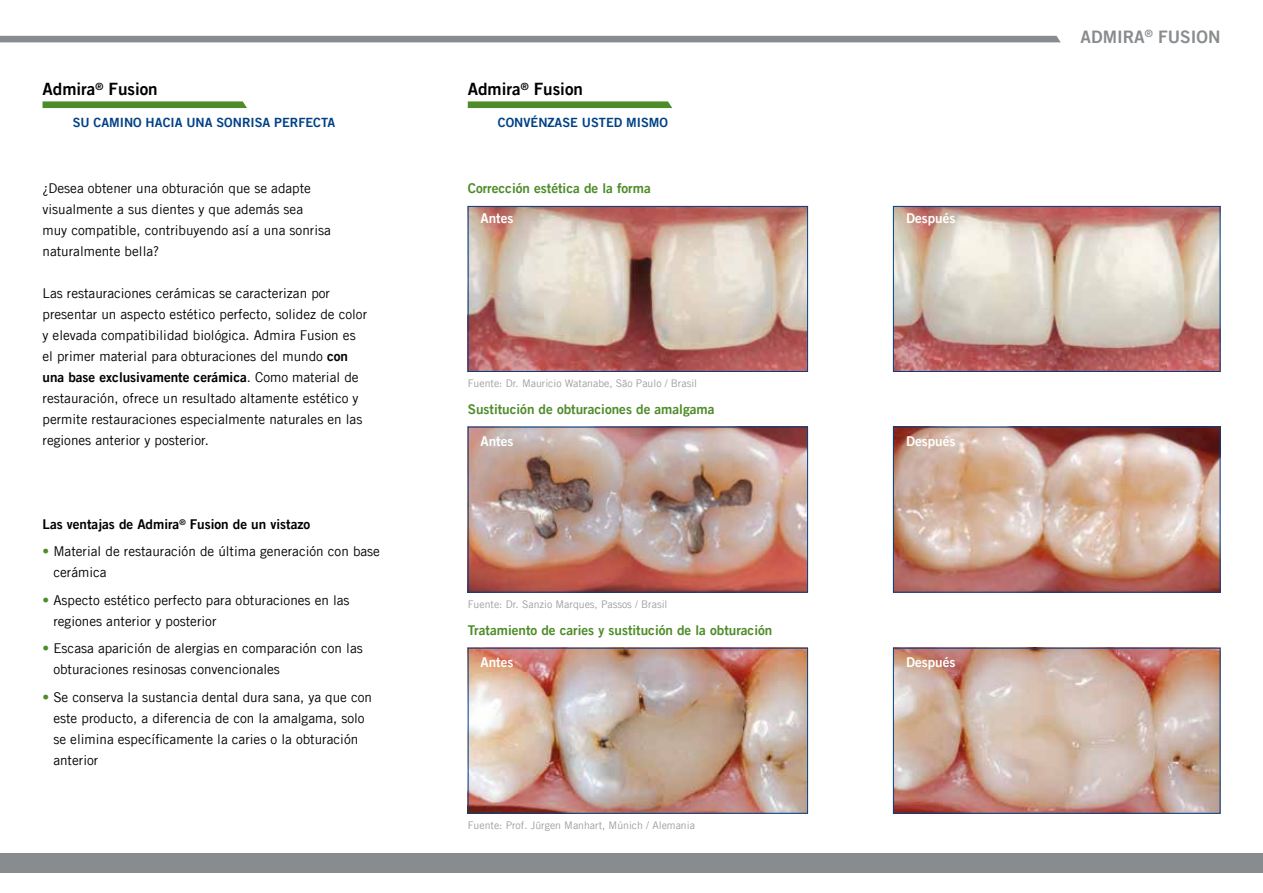
<style>
.page{position:relative;width:1263px;height:893px;background:#fff}
.page>*{position:absolute;margin:0;border:0;box-sizing:border-box;transform-origin:0 0}
.t1{font:17.25px "Trade Gothic LT Com Bd 2";color:#898c8e}
.t2{font:16.95px "Trade Gothic LT Com Bd 2";color:#000}
.t3{font:13.5px/21px "Trade Gothic LT Com";color:#000}
.t4{font:13.5px "Trade Gothic LT Com Bd 2";color:#4e8c2a}
.t5{font:13.5px "Trade Gothic LT Com Bd 2";color:#000}
.t6{font:13.5px "Trade Gothic LT Com Bd 2";color:#fff}
.t7{font:12.75px "Trade Gothic LT Com Bd 2";color:#004185}
.t8{font:10.5px "Trade Gothic LT Com";color:#9c9e9f}
.s1{font-family:"Trade Gothic LT Com Bd 2"}
.s2{font-family:"Trade Gothic LT Com"}
.s3{color:#4e8c2a}
</style>
<div class="page">
<div style="left:0;top:853px;width:1263px;height:20px;background:#898c8e"></div>
<div style="left:0;top:36px;width:1061px;height:6px;background:#898c8e"></div>
<img style="left:895px;top:208px;width:323px;height:162px">
<div style="left:893px;top:206px;width:327px;height:166px;border:1px solid #004185"></div>
<img style="left:470px;top:208px;width:336px;height:162px">
<div style="left:468px;top:206px;width:340px;height:166px;border:1px solid #004185"></div>
<img style="left:895px;top:650px;width:323px;height:162px">
<div style="left:893px;top:648px;width:327px;height:166px;border:1px solid #004185"></div>
<img style="left:470px;top:650px;width:336px;height:162px">
<div style="left:468px;top:648px;width:340px;height:166px;border:1px solid #004185"></div>
<img style="left:895px;top:429px;width:323px;height:162px">
<div style="left:893px;top:427px;width:327px;height:166px;border:1px solid #004185"></div>
<img style="left:470px;top:429px;width:336px;height:162px">
<div style="left:468px;top:427px;width:340px;height:166px;border:1px solid #004185"></div>
<svg style="left:43px;top:101px;width:204px;height:7px"></svg>
<svg style="left:468px;top:101px;width:204px;height:7px"></svg>
<p class="t2" style="left:43px;top:79px;width:117px">Admira<sup>®</sup> Fusion</p>
<p class="t7" style="left:73px;top:115px;width:264px">SU CAMINO HACIA UNA SONRISA PERFECTA</p>
<p class="t3" style="left:43px;top:177px;width:290px">¿Desea obtener una obturación que se adapte visualmente a sus dientes y que además sea muy compatible, contribuyendo así a una sonrisa naturalmente bella?</p>
<p class="t3" style="left:43px;top:283px;width:326px">Las restauraciones cerámicas se caracterizan por presentar un aspecto estético perfecto, solidez de color y elevada compatibilidad biológica. Admira Fusion es el primer material para obturaciones del mundo <span class="s1">con</span></p>
<p class="t5" style="left:43px;top:369px;width:318px">una base exclusivamente cerámica<span class="s2">. Como material de</span></p>
<p class="t3" style="left:43px;top:388px;width:321px">restauración, ofrece un resultado altamente estético y permite restauraciones especialmente naturales en las regiones anterior y posterior.</p>
<p class="t5" style="left:43px;top:516px;width:269px">Las ventajas de Admira<sup>®</sup> Fusion de un vistazo</p>
<p class="t3" style="left:53px;top:541px;width:328px;text-indent:-11px"><span class="s3">•</span> Material de restauración de última generación con base cerámica</p>
<p class="t3" style="left:53px;top:589px;width:298px;text-indent:-11px"><span class="s3">•</span> Aspecto estético perfecto para obturaciones en las regiones anterior y posterior</p>
<p class="t3" style="left:53px;top:638px;width:311px;text-indent:-11px"><span class="s3">•</span> Escasa aparición de alergias en comparación con las obturaciones resinosas convencionales</p>
<p class="t3" style="left:53px;top:686px;width:320px;text-indent:-11px"><span class="s3">•</span> Se conserva la sustancia dental dura sana, ya que con este producto, a diferencia de con la amalgama, solo se elimina específicamente la caries o la obturación anterior</p>
<p class="t2" style="left:468px;top:79px;width:117px">Admira<sup>®</sup> Fusion</p>
<p class="t7" style="left:498px;top:115px;width:172px">CONVÉNZASE USTED MISMO</p>
<p class="t4" style="left:468px;top:180px;width:184px">Corrección estética de la forma</p>
<p class="t6" style="left:480px;top:210px;width:34px">Antes</p>
<p class="t8" style="left:468px;top:377px;width:231px">Fuente: Dr. Mauricio Watanabe, São Paulo / Brasil</p>
<p class="t4" style="left:468px;top:401px;width:248px">Sustitución de obturaciones de amalgama</p>
<p class="t6" style="left:480px;top:432px;width:34px">Antes</p>
<p class="t8" style="left:468px;top:597px;width:201px">Fuente: Dr. Sanzio Marques, Passos / Brasil</p>
<p class="t4" style="left:468px;top:622px;width:306px">Tratamiento de caries y sustitución de la obturación</p>
<p class="t6" style="left:480px;top:654px;width:34px">Antes</p>
<p class="t8" style="left:468px;top:818px;width:229px">Fuente: Prof. Jürgen Manhart, Múnich / Alemania</p>
<p class="t6" style="left:906px;top:210px;width:51px">Después</p>
<p class="t6" style="left:906px;top:432px;width:51px">Después</p>
<p class="t6" style="left:906px;top:654px;width:51px">Después</p>
<p class="t1" style="left:1081px;top:26px;width:141px">ADMIRA<sup>®</sup> FUSION</p>
</div>
